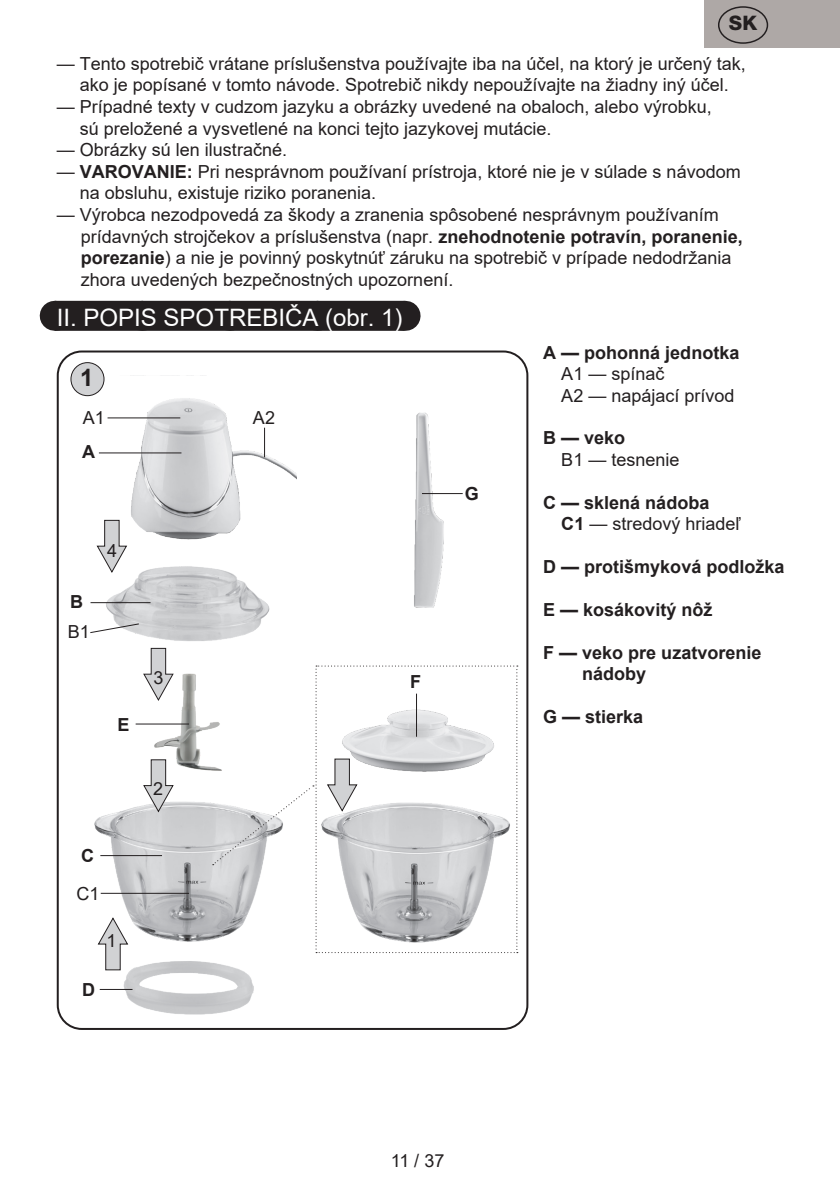
<style>
.page{position:relative;width:840px;height:1191px;background:#fff}
.page>*{position:absolute;margin:0;border:0;box-sizing:border-box;transform-origin:0 0}
.Grafický_nadpis_ETA{font:24px "Arial";color:#fff}
.Normální{font:700 24px "Arial";color:#231f20}
.t1{font:800 20px "Helvetica Neue OT";color:#231f20}
.Normální-2{font:18px/21.6px "Arial";color:#231f20}
._3_Text{font:18px/21.6px "Arial";color:#231f20}
.Normální-3{font:700 18px/21.4px "Arial";color:#231f20}
.s1{font-weight:700}
</style>
<div class="page">
<div style="left:704px;top:0;width:135px;height:48px;background:#aea8a6"></div>
<div style="left:717px;top:6px;width:50px;height:38px;border:1px solid #231f20;border-radius:50%"></div>
<div style="left:55px;top:301px;width:349px;height:30px;background:#231f20"></div>
<svg style="left:143px;top:330px;width:217px;height:1px"></svg>
<hr style="left:404px;top:301px;width:1px;height:30px;background:#231f20">
<div style="left:71px;top:363px;width:33px;height:33px;background:#d1d2d4;border-radius:50%"></div>
<div style="left:70px;top:362px;width:34px;height:34px;border:1px solid #231f20;border-radius:50%"></div>
<img style="left:107px;top:375px;width:189px;height:165px">
<img style="left:90px;top:566px;width:180px;height:75px">
<img style="left:149px;top:673px;width:64px;height:98px">
<img style="left:102px;top:961px;width:152px;height:54px">
<img style="left:414px;top:412px;width:42px;height:196px">
<img style="left:94px;top:801px;width:119px;height:144px">
<hr style="left:99px;top:452px;width:82px;height:1px;background:#231f20">
<hr style="left:107px;top:417px;width:73px;height:1px;background:#231f20">
<svg style="left:264px;top:428px;width:1px;height:29px"></svg>
<hr style="left:90px;top:602px;width:60px;height:1px;background:#231f20">
<hr style="left:100px;top:855px;width:62px;height:1px;background:#231f20">
<hr style="left:101px;top:892px;width:88px;height:1px;background:#231f20">
<hr style="left:100px;top:989px;width:32px;height:1px;background:#231f20">
<hr style="left:135px;top:723px;width:54px;height:1px;background:#231f20">
<hr style="left:422px;top:493px;width:40px;height:1px;background:#231f20">
<svg style="left:143px;top:759px;width:31px;height:53px"></svg>
<svg style="left:97px;top:917px;width:31px;height:53px"></svg>
<svg style="left:143px;top:647px;width:31px;height:54px"></svg>
<svg style="left:96px;top:519px;width:31px;height:54px"></svg>
<div style="left:57px;top:350px;width:471px;height:680px;border:2px solid #231f20;border-radius:24px"></div>
<svg style="left:90px;top:623px;width:50px;height:11px"></svg>
<svg style="left:213px;top:665px;width:304px;height:288px"></svg>
<p class="t1" style="left:728px;top:11px;width:30px">SK</p>
<p class="Normální-2" style="left:57px;top:53px;width:690px;text-align:center">— Tento spotrebič vrátane príslušenstva používajte iba na účel, na ktorý je určený tak, ako je popísané v tomto návode. Spotrebič nikdy nepoužívajte na žiadny iný účel.</p>
<p class="_3_Text" style="left:80px;top:96px;width:633px;text-indent:-23px">— Prípadné texty v cudzom jazyku a obrázky uvedené na obaloch, alebo výrobku, sú preložené a vysvetlené na konci tejto jazykovej mutácie.</p>
<p class="Normální-2" style="left:57px;top:139px;width:232px">— Obrázky sú len ilustračné.</p>
<p class="Normální-2" style="left:80px;top:161px;width:662px;text-indent:-23px">— <span class="s1">VAROVANIE:</span> Pri nesprávnom používaní prístroja, ktoré nie je v súlade s návodom na obsluhu, existuje riziko poranenia.</p>
<p class="Normální-2" style="left:81px;top:204px;width:663px;text-indent:-24px">— Výrobca nezodpovedá za škody a zranenia spôsobené nesprávnym používaním prídavných strojčekov a príslušenstva (napr. <span class="s1">znehodnotenie potravín, poranenie, porezanie</span>) a nie je povinný poskytnúť záruku na spotrebič v prípade nedodržania zhora uvedených bezpečnostných upozornení.</p>
<p class="Grafický_nadpis_ETA" style="left:57px;top:301px;width:347px">II. POPIS SPOTREBIČA (obr. 1)</p>
<p class="Normální" style="left:80px;top:361px;width:15px">1</p>
<p class="Normální-3" style="left:543px;top:342px;width:198px">A — pohonná jednotka</p>
<p class="Normální-2" style="left:561px;top:363px;width:105px">A1 — spínač</p>
<p class="Normální-2" style="left:561px;top:384px;width:175px">A2 — napájací prívod</p>
<p class="Normální-3" style="left:543px;top:427px;width:84px">B — veko</p>
<p class="Normální-2" style="left:561px;top:448px;width:120px">B1 — tesnenie</p>
<p class="Normální-3" style="left:543px;top:492px;width:168px">C — sklená nádoba</p>
<p class="Normální-2" style="left:561px;top:513px;width:181px"><span class="s1">C1</span> — stredový hriadeľ</p>
<p class="Normální-3" style="left:543px;top:556px;width:243px">D — protišmyková podložka</p>
<p class="Normální-3" style="left:543px;top:599px;width:171px">E — kosákovitý nôž</p>
<p class="Normální-3" style="left:582px;top:642px;width:181px;text-indent:-39px">F — veko pre uzatvorenie nádoby</p>
<p class="Normální-3" style="left:543px;top:706px;width:102px">G — stierka</p>
<p class="Normální-2" style="left:83px;top:407px;width:24px">A1</p>
<p class="Normální-2" style="left:253px;top:406px;width:24px">A2</p>
<p class="Normální-3" style="left:82px;top:441px;width:14px">A</p>
<p class="Normální-3" style="left:464px;top:483px;width:16px">G</p>
<p class="Normální-2" style="left:107px;top:539px;width:12px">4</p>
<p class="Normální-3" style="left:70px;top:591px;width:14px">B</p>
<p class="Normální-2" style="left:68px;top:620px;width:24px">B1</p>
<p class="Normální-2" style="left:153px;top:667px;width:12px">3</p>
<p class="Normální-3" style="left:410px;top:671px;width:12px">F</p>
<p class="Normální-3" style="left:117px;top:714px;width:14px">E</p>
<p class="Normální-3" style="left:81px;top:845px;width:14px">C</p>
<p class="Normální-2" style="left:76px;top:883px;width:25px">C1</p>
<p class="Normální-2" style="left:106px;top:929px;width:12px">1</p>
<p class="Normální-3" style="left:82px;top:979px;width:14px">D</p>
<p class="Normální-2" style="left:153px;top:777px;width:12px">2</p>
<p class="Normální-2" style="left:390px;top:1150px;width:55px">11 / 37</p>
</div>
